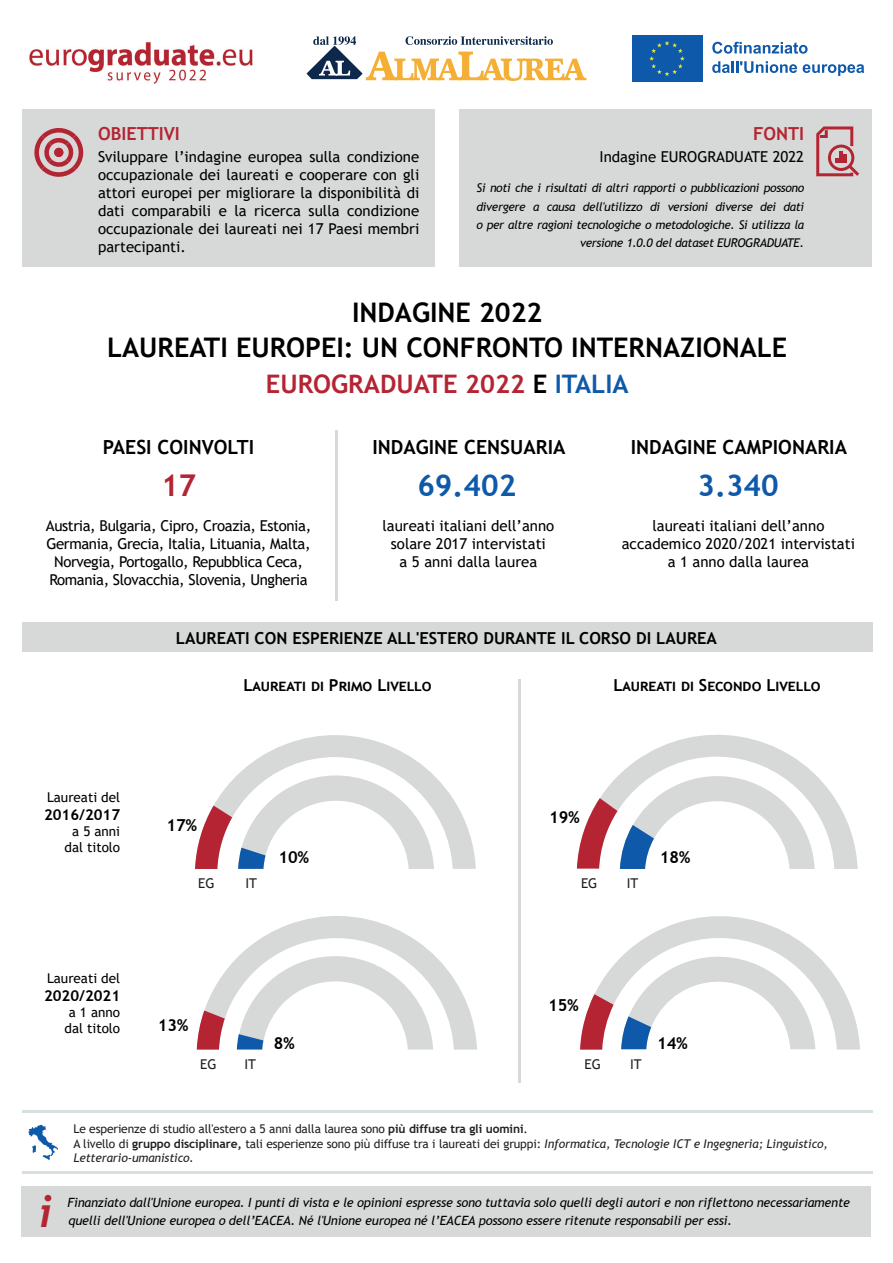
<style>
.page{position:relative;width:893px;height:1263px;background:#fff}
.page>*{position:absolute;margin:0;border:0;box-sizing:border-box;transform-origin:0 0}
.t1{font:italic 700 42px "Trebuchet";color:#b42533}
.t2{font:700 30px "Trebuchet MS";color:#0e59a9}
.t3{font:700 30px "Trebuchet MS";color:#b42533}
.t4{font:700 27px/36px "Trebuchet MS";color:#000001;text-align:center}
.t5{font:700 25.5px "Trebuchet MS";color:#b42433}
.t6{font:700 19.5px "Trebuchet MS";color:#000001}
.t7{font:700 18px "Trebuchet MS";color:#b42533}
.t8{font:700 16.5px "Trebuchet MS";color:#000001}
.t9{font:15px/18px "Trebuchet MS";color:#000001;text-align:center}
.t10{font:15px/18px "Trebuchet MS";letter-spacing:-.025em;color:#000001;text-align:center}
.t11{font:700 15px "Trebuchet MS";color:#000001}
.t12{font:13.5px/16.2px "Trebuchet MS";color:#000001;text-align:center}
.t13{font:13.5px "Trebuchet MS";color:#231f20}
.t14{font:italic 12.75px/18px "Trebuchet MS";letter-spacing:-.015em;color:#000001}
.t15{font:12px/14.4px "Trebuchet MS";letter-spacing:-.01em;color:#231f20}
.t16{font:italic 12px/18px "Trebuchet MS";letter-spacing:-.025em;color:#000001;text-align:right}
.s1{color:#000001}
.s2{color:#0e59a9}
.s3{font-weight:700}
.s4{font-style:italic}
</style>
<div class="page">
<div style="left:22px;top:622px;width:851px;height:30px;background:#d7d9d8"></div>
<hr style="left:22px;top:1172px;width:850px;height:2px;background:#d7dfe0">
<hr style="left:22px;top:1110px;width:850px;height:2px;background:#d7dfe0">
<svg style="left:28px;top:1125px;width:30px;height:35px"></svg>
<div style="left:22px;top:1187px;width:849px;height:50px;background:#d7d9d8"></div>
<hr style="left:518px;top:679px;width:2px;height:404px;background:#d7d9d8">
<svg style="left:580px;top:916px;width:280px;height:134px"></svg>
<svg style="left:577px;top:734px;width:281px;height:135px"></svg>
<svg style="left:197px;top:916px;width:280px;height:134px"></svg>
<svg style="left:195px;top:735px;width:281px;height:134px"></svg>
<div style="left:22px;top:109px;width:413px;height:158px;background:#d7d9d8"></div>
<svg style="left:34px;top:128px;width:50px;height:49px"></svg>
<hr style="left:335px;top:430px;width:2px;height:170px;background:#d7d9d8">
<div style="left:459px;top:109px;width:413px;height:158px;background:#d7d9d8"></div>
<svg style="left:816px;top:126px;width:43px;height:50px"></svg>
<img style="left:29px;top:42px;width:224px;height:42px">
<svg style="left:306px;top:36px;width:280px;height:45px"></svg>
<div style="left:630px;top:34px;width:74px;height:49px;background:linear-gradient(to bottom,#0e59a9,#0e59a9)"></div>
<div style="left:632px;top:35px;width:70px;height:47px;background:#0e59a9"></div>
<svg style="left:649px;top:41px;width:36px;height:35px"></svg>
<svg style="left:712px;top:42px;width:96px;height:12px"></svg>
<svg style="left:712px;top:61px;width:85px;height:12px"></svg>
<svg style="left:803px;top:64px;width:61px;height:12px"></svg>
<p class="t7" style="left:98px;top:122px;width:83px">OBIETTIVI</p>
<p class="t9" style="left:98px;top:147px;width:323px;text-align:justify">Sviluppare l’indagine europea sulla condizione occupazionale dei laureati e cooperare con gli attori europei per migliorare la disponibilità di dati comparabili e la ricerca sulla condizione occupazionale dei laureati nei 17 Paesi membri partecipanti.</p>
<p class="t7" style="left:753px;top:122px;width:53px">FONTI</p>
<p class="t9" style="left:599px;top:147px;width:206px">Indagine EUROGRADUATE 2022</p>
<p class="t16" style="left:477px;top:179px;width:329px">Si noti che i risultati di altri rapporti o pubblicazioni possono divergere a causa dell'utilizzo di versioni diverse dei dati o per altre ragioni tecnologiche o metodologiche. Si utilizza la versione 1.0.0 del dataset EUROGRADUATE.</p>
<h3 class="t4" style="left:107px;top:294px;width:682px">INDAGINE 2022<br>LAUREATI EUROPEI: UN CONFRONTO INTERNAZIONALE</h3>
<h3 class="t5" style="left:266px;top:368px;width:364px">EUROGRADUATE 2022 <span class="s1">E</span> <span class="s2">ITALIA</span></h3>
<h3 class="t6" style="left:103px;top:435px;width:153px">PAESI COINVOLTI</h3>
<h3 class="t6" style="left:372px;top:435px;width:195px">INDAGINE CENSUARIA</h3>
<h3 class="t6" style="left:631px;top:435px;width:218px">INDAGINE CAMPIONARIA</h3>
<h2 class="t2" style="left:417px;top:466px;width:100px">69.402</h2>
<h2 class="t3" style="left:161px;top:466px;width:37px">17</h2>
<h2 class="t2" style="left:697px;top:466px;width:83px">3.340</h2>
<p class="t10" style="left:46px;top:516px;width:267px">Austria, Bulgaria, Cipro, Croazia, Estonia, Germania, Grecia, Italia, Lituania, Malta, Norvegia, Portogallo, Repubblica Ceca, Romania, Slovacchia, Slovenia, Ungheria</p>
<p class="t9" style="left:382px;top:516px;width:173px">laureati italiani dell’anno solare 2017 intervistati<br>a 5 anni dalla laurea</p>
<p class="t9" style="left:622px;top:516px;width:235px">laureati italiani dell’anno accademico 2020/2021 intervistati a 1 anno dalla laurea</p>
<p class="t8" style="left:176px;top:628px;width:542px">LAUREATI CON ESPERIENZE ALL'ESTERO DURANTE IL CORSO DI LAUREA</p>
<p class="t8" style="left:243px;top:675px;width:190px">LAUREATI DI PRIMO LIVELLO</p>
<p class="t12" style="left:47px;top:789px;width:75px">Laureati del</p>
<p class="t11" style="left:44px;top:805px;width:78px">2016/2017</p>
<p class="t12" style="left:65px;top:823px;width:57px">a 5 anni dal titolo</p>
<p class="t12" style="left:47px;top:970px;width:75px">Laureati del</p>
<p class="t11" style="left:44px;top:986px;width:78px">2020/2021</p>
<p class="t12" style="left:64px;top:1004px;width:57px">a 1 anno dal titolo</p>
<p class="t8" style="left:166px;top:815px;width:32px">17%</p>
<p class="t13" style="left:198px;top:874px;width:18px">EG</p>
<p class="t13" style="left:245px;top:874px;width:13px">IT</p>
<p class="t8" style="left:279px;top:847px;width:32px">10%</p>
<p class="t8" style="left:158px;top:1014px;width:32px">13%</p>
<p class="t13" style="left:200px;top:1056px;width:18px">EG</p>
<p class="t13" style="left:244px;top:1056px;width:13px">IT</p>
<p class="t8" style="left:274px;top:1033px;width:22px">8%</p>
<p class="t8" style="left:613px;top:675px;width:209px">LAUREATI DI SECONDO LIVELLO</p>
<p class="t8" style="left:549px;top:807px;width:32px">19%</p>
<p class="t8" style="left:660px;top:847px;width:32px">18%</p>
<p class="t13" style="left:581px;top:874px;width:18px">EG</p>
<p class="t13" style="left:627px;top:874px;width:13px">IT</p>
<p class="t8" style="left:548px;top:995px;width:32px">15%</p>
<p class="t13" style="left:585px;top:1056px;width:18px">EG</p>
<p class="t13" style="left:630px;top:1056px;width:13px">IT</p>
<p class="t8" style="left:657px;top:1033px;width:32px">14%</p>
<h1 class="t1" style="left:38px;top:1185px;width:15px">i</h1>
<p class="t15" style="left:73px;top:1122px;width:756px">Le esperienze di studio all'estero a 5 anni dalla laurea sono <span class="s3">più diffuse tra gli uomini</span>.<br>A livello di <span class="s3">gruppo disciplinare,</span> tali esperienze sono più diffuse tra i laureati dei gruppi: <span class="s4">Informatica, Tecnologie ICT e Ingegneria; Linguistico,<br>Letterario-umanistico.</span></p>
<p class="t14" style="left:68px;top:1193px;width:784px">Finanziato dall'Unione europea. I punti di vista e le opinioni espresse sono tuttavia solo quelli degli autori e non riflettono necessariamente quelli dell'Unione europea o dell’EACEA. Né l'Unione europea né l’EACEA possono essere ritenute responsabili per essi.</p>
</div>
